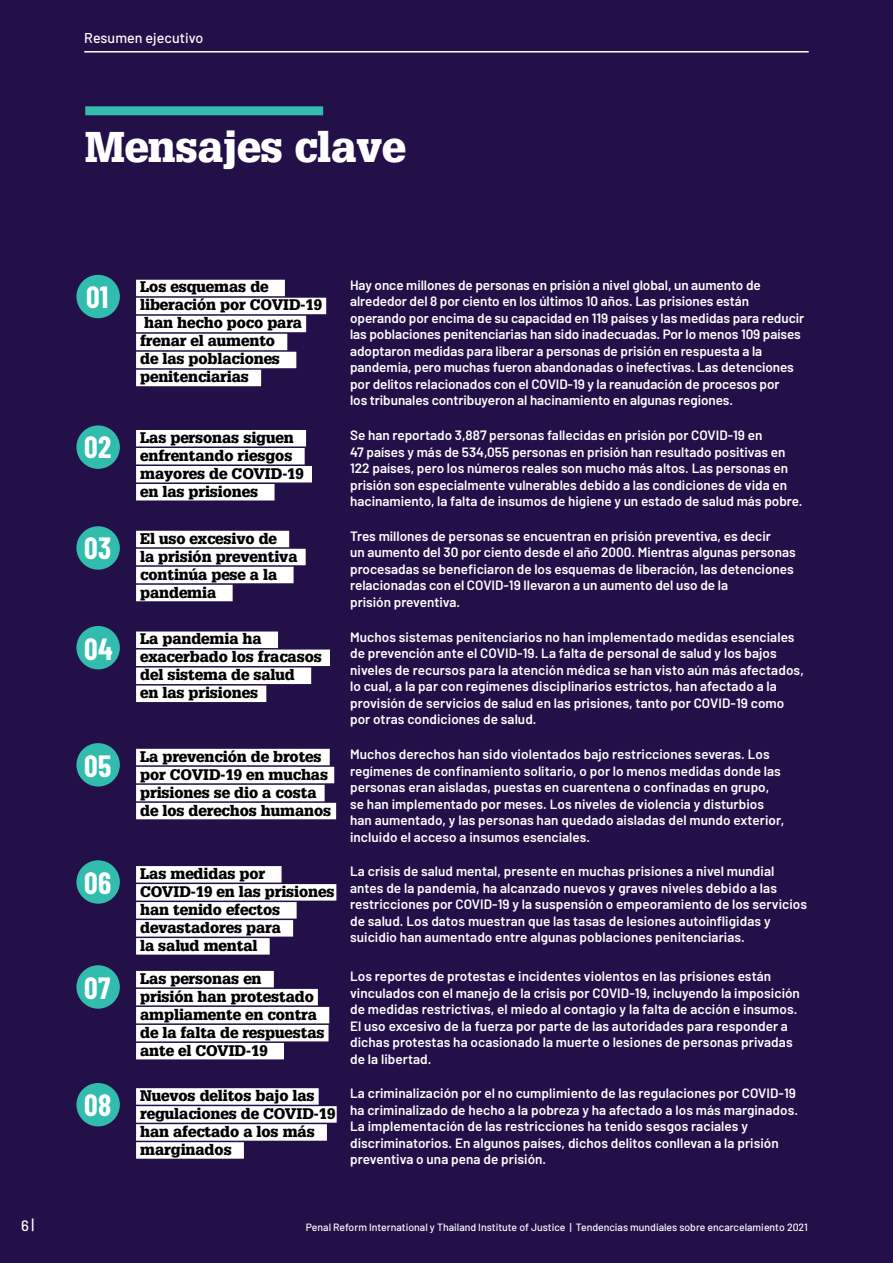
<style>
.page{position:relative;width:893px;height:1263px;background:#231049}
.page>*{position:absolute;margin:0;border:0;box-sizing:border-box;transform-origin:0 0}
.t1{font:900 42px "Glypha";letter-spacing:-.005em;color:#fff}
.t2{font:700 30px "Barlow Condensed";letter-spacing:.005em;color:#fff}
.t3{font:900 15px/18px "Glypha";letter-spacing:-.005em;color:#000}
.t4{font:500 15px "Barlow";color:#fff}
.t5{font:500 14.25px "Barlow";letter-spacing:.005em;color:#fff}
.t6{font:600 13.5px/16.5px "Barlow";color:#fff}
.t7{font:500 10.5px "Barlow";color:#fff}
</style>
<div class="page">
<div style="left:76px;top:275px;width:44px;height:43px;background:#32bcad;border-radius:50%"></div>
<div style="left:76px;top:425px;width:44px;height:44px;background:#32bcad;border-radius:50%"></div>
<div style="left:76px;top:526px;width:44px;height:44px;background:#32bcad;border-radius:50%"></div>
<div style="left:76px;top:626px;width:44px;height:43px;background:#32bcad;border-radius:50%"></div>
<div style="left:76px;top:743px;width:44px;height:43px;background:#32bcad;border-radius:50%"></div>
<div style="left:76px;top:860px;width:44px;height:44px;background:#32bcad;border-radius:50%"></div>
<div style="left:76px;top:965px;width:44px;height:44px;background:#32bcad;border-radius:50%"></div>
<div style="left:76px;top:1083px;width:44px;height:43px;background:#32bcad;border-radius:50%"></div>
<div style="left:136px;top:280px;width:149px;height:16px;background:#fff"></div>
<div style="left:136px;top:298px;width:190px;height:16px;background:#fff"></div>
<div style="left:136px;top:316px;width:170px;height:16px;background:#fff"></div>
<div style="left:136px;top:334px;width:151px;height:16px;background:#fff"></div>
<div style="left:136px;top:352px;width:160px;height:16px;background:#fff"></div>
<div style="left:136px;top:370px;width:125px;height:16px;background:#fff"></div>
<div style="left:136px;top:430px;width:170px;height:16px;background:#fff"></div>
<div style="left:136px;top:448px;width:169px;height:16px;background:#fff"></div>
<div style="left:136px;top:466px;width:176px;height:16px;background:#fff"></div>
<div style="left:136px;top:484px;width:139px;height:16px;background:#fff"></div>
<div style="left:136px;top:531px;width:153px;height:16px;background:#fff"></div>
<div style="left:136px;top:549px;width:170px;height:16px;background:#fff"></div>
<div style="left:136px;top:567px;width:158px;height:16px;background:#fff"></div>
<div style="left:136px;top:585px;width:97px;height:16px;background:#fff"></div>
<div style="left:136px;top:631px;width:142px;height:17px;background:#fff"></div>
<div style="left:136px;top:649px;width:194px;height:17px;background:#fff"></div>
<div style="left:136px;top:667px;width:175px;height:17px;background:#fff"></div>
<div style="left:136px;top:685px;width:130px;height:17px;background:#fff"></div>
<div style="left:136px;top:749px;width:194px;height:16px;background:#fff"></div>
<div style="left:136px;top:767px;width:198px;height:16px;background:#fff"></div>
<div style="left:136px;top:785px;width:189px;height:16px;background:#fff"></div>
<div style="left:136px;top:803px;width:200px;height:16px;background:#fff"></div>
<div style="left:136px;top:866px;width:146px;height:16px;background:#fff"></div>
<div style="left:136px;top:884px;width:200px;height:16px;background:#fff"></div>
<div style="left:136px;top:902px;width:161px;height:16px;background:#fff"></div>
<div style="left:136px;top:920px;width:157px;height:16px;background:#fff"></div>
<div style="left:136px;top:938px;width:134px;height:16px;background:#fff"></div>
<div style="left:136px;top:971px;width:138px;height:16px;background:#fff"></div>
<div style="left:136px;top:989px;width:182px;height:16px;background:#fff"></div>
<div style="left:136px;top:1007px;width:193px;height:16px;background:#fff"></div>
<div style="left:136px;top:1025px;width:193px;height:16px;background:#fff"></div>
<div style="left:136px;top:1043px;width:148px;height:16px;background:#fff"></div>
<div style="left:136px;top:1088px;width:183px;height:17px;background:#fff"></div>
<div style="left:136px;top:1106px;width:201px;height:17px;background:#fff"></div>
<div style="left:136px;top:1124px;width:191px;height:17px;background:#fff"></div>
<div style="left:136px;top:1142px;width:108px;height:17px;background:#fff"></div>
<hr style="left:84px;top:51px;width:725px;height:2px;background:#fff">
<div style="left:85px;top:106px;width:238px;height:9px;background:#32bcad"></div>
<p class="t5" style="left:84px;top:27px;width:121px">Resumen ejecutivo</p>
<h1 class="t1" style="left:85px;top:122px;width:322px">Mensajes clave</h1>
<h2 class="t2" style="left:86px;top:276px;width:24px">01</h2>
<p class="t3" style="left:140px;top:278px;width:183px">Los esquemas de liberación por COVID-19 han hecho poco para frenar el aumento<br>de las poblaciones penitenciarias</p>
<p class="t6" style="left:350px;top:276px;width:456px">Hay once millones de personas en prisión a nivel global, un aumento de alrededor del 8 por ciento en los últimos 10 años. Las prisiones están operando por encima de su capacidad en 119 países y las medidas para reducir las poblaciones penitenciarias han sido inadecuadas. Por lo menos 109 países adoptaron medidas para liberar a personas de prisión en respuesta a la pandemia, pero muchas fueron abandonadas o inefectivas. Las detenciones por delitos relacionados con el COVID-19 y la reanudación de procesos por<br>los tribunales contribuyeron al hacinamiento en algunas regiones.</p>
<h2 class="t2" style="left:84px;top:426px;width:28px">02</h2>
<p class="t3" style="left:140px;top:428px;width:165px">Las personas siguen enfrentando riesgos mayores de COVID-19 en las prisiones</p>
<p class="t6" style="left:350px;top:426px;width:454px">Se han reportado 3,887 personas fallecidas en prisión por COVID-19 en<br>47 países y más de 534,055 personas en prisión han resultado positivas en 122 países, pero los números reales son mucho más altos. Las personas en prisión son especialmente vulnerables debido a las condiciones de vida en hacinamiento, la falta de insumos de higiene y un estado de salud más pobre.</p>
<h2 class="t2" style="left:84px;top:527px;width:28px">03</h2>
<p class="t3" style="left:140px;top:529px;width:159px">El uso excesivo de<br>la prisión preventiva continúa pese a la pandemia</p>
<p class="t6" style="left:350px;top:527px;width:447px">Tres millones de personas se encuentran en prisión preventiva, es decir<br>un aumento del 30 por ciento desde el año 2000. Mientras algunas personas procesadas se beneficiaron de los esquemas de liberación, las detenciones relacionadas con el COVID-19 llevaron a un aumento del uso de la<br>prisión preventiva.</p>
<h2 class="t2" style="left:84px;top:628px;width:30px">04</h2>
<p class="t3" style="left:140px;top:630px;width:183px">La pandemia ha exacerbado los fracasos del sistema de salud<br>en las prisiones</p>
<p class="t6" style="left:350px;top:627px;width:455px">Muchos sistemas penitenciarios no han implementado medidas esenciales de prevención ante el COVID-19. La falta de personal de salud y los bajos niveles de recursos para la atención médica se han visto aún más afectados, lo cual, a la par con regímenes disciplinarios estrictos, han afectado a la provisión de servicios de salud en las prisiones, tanto por COVID-19 como por otras condiciones de salud.</p>
<h2 class="t2" style="left:84px;top:745px;width:28px">05</h2>
<p class="t3" style="left:140px;top:747px;width:193px">La prevención de brotes por COVID-19 en muchas prisiones se dio a costa de los derechos humanos</p>
<p class="t6" style="left:350px;top:745px;width:436px">Muchos derechos han sido violentados bajo restricciones severas. Los regímenes de confinamiento solitario, o por lo menos medidas donde las personas eran aisladas, puestas en cuarentena o confinadas en grupo, se han implementado por meses. Los niveles de violencia y disturbios han aumentado, y las personas han quedado aisladas del mundo exterior, incluido el acceso a insumos esenciales.</p>
<h2 class="t2" style="left:84px;top:862px;width:28px">06</h2>
<p class="t3" style="left:140px;top:864px;width:196px">Las medidas por<br>COVID-19 en las prisiones han tenido efectos devastadores para<br>la salud mental</p>
<p class="t6" style="left:350px;top:862px;width:459px">La crisis de salud mental, presente en muchas prisiones a nivel mundial antes de la pandemia, ha alcanzado nuevos y graves niveles debido a las restricciones por COVID-19 y la suspensión o empeoramiento de los servicios de salud. Los datos muestran que las tasas de lesiones autoinfligidas y suicidio han aumentado entre algunas poblaciones penitenciarias.</p>
<h2 class="t2" style="left:84px;top:967px;width:27px">07</h2>
<p class="t3" style="left:140px;top:969px;width:186px">Las personas en<br>prisión han protestado ampliamente en contra de la falta de respuestas ante el COVID-19</p>
<p class="t6" style="left:350px;top:967px;width:451px">Los reportes de protestas e incidentes violentos en las prisiones están vinculados con el manejo de la crisis por COVID-19, incluyendo la imposición de medidas restrictivas, el miedo al contagio y la falta de acción e insumos.<br>El uso excesivo de la fuerza por parte de las autoridades para responder a dichas protestas ha ocasionado la muerte o lesiones de personas privadas de la libertad.</p>
<h2 class="t2" style="left:84px;top:1084px;width:28px">08</h2>
<p class="t3" style="left:140px;top:1086px;width:197px">Nuevos delitos bajo las regulaciones de COVID-19 han afectado a los más marginados</p>
<p class="t6" style="left:350px;top:1084px;width:449px">La criminalización por el no cumplimiento de las regulaciones por COVID-19 ha criminalizado de hecho a la pobreza y ha afectado a los más marginados.<br>La implementación de las restricciones ha tenido sesgos raciales y discriminatorios. En algunos países, dichos delitos conllevan a la prisión preventiva o una pena de prisión.</p>
<p class="t4" style="left:21px;top:1214px;width:15px">6 |</p>
<p class="t7" style="left:306px;top:1220px;width:503px">Penal Reform International y Thailand Institute of Justice | Tendencias mundiales sobre encarcelamiento 2021</p>
</div>
